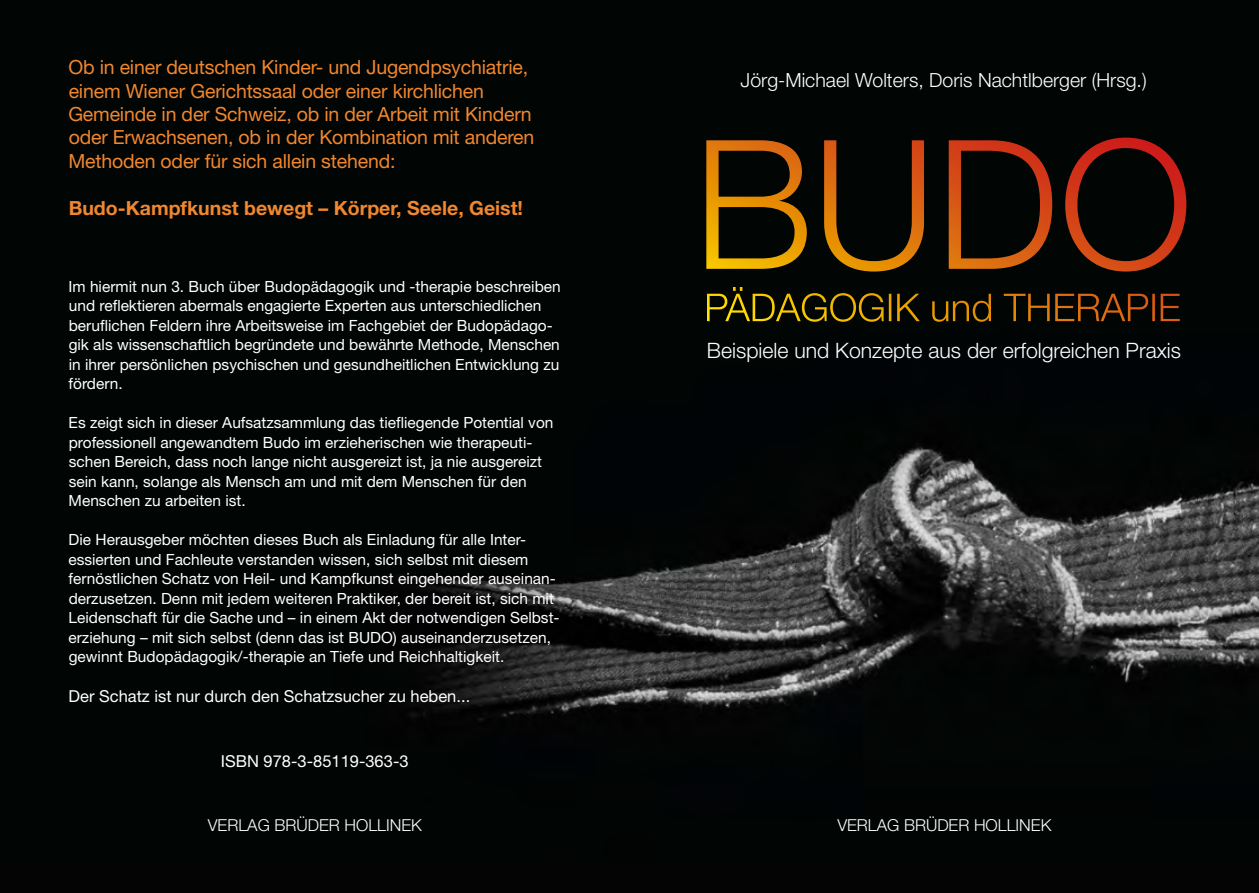
<style>
.page{position:relative;width:1259px;height:893px;background:#fff}
.page>*{position:absolute;margin:0;border:0;box-sizing:border-box;transform-origin:0 0}
.t1{font:300 21.3px "Helvetica Neue LT Std";color:#fff}
.t2{font:19.5px/23.4px "Helvetica Neue LT Std";letter-spacing:-.01em;color:#f1872f}
.t3{font:300 19.5px "Helvetica Neue LT Std";color:#fff}
.t4{font:700 19.5px "Helvetica Neue LT Std";color:#f1872f}
.t5{font:16.5px "Helvetica Neue LT Std";color:#fff}
.t6{font:300 16.5px "Helvetica Neue LT Std";color:#fff}
.t7{font:15.45px/19.5px "Helvetica Neue LT Std";color:#fff}
</style>
<div class="page">
<img style="left:0;top:0;width:1259px;height:893px">
<svg style="left:706px;top:138px;width:480px;height:184px"></svg>
<p class="t2" style="left:68px;top:55px;width:467px">Ob in einer deutschen Kinder- und Jugendpsychiatrie, einem Wiener Gerichtssaal oder einer kirchlichen Gemeinde in der Schweiz, ob in der Arbeit mit Kindern oder Erwachsenen, ob in der Kombination mit anderen Methoden oder für sich allein stehend:</p>
<p class="t4" style="left:69px;top:196px;width:456px">Budo-Kampfkunst bewegt – Körper, Seele, Geist!</p>
<p class="t7" style="left:69px;top:276px;width:494px">Im hiermit nun 3. Buch über Budopädagogik und -therapie beschreiben und reflektieren abermals engagierte Experten aus unterschiedlichen beruflichen Feldern ihre Arbeitsweise im Fachgebiet der Budopädago&shy;gik als wissenschaftlich begründete und bewährte Methode, Menschen in ihrer persönlichen psychischen und gesundheitlichen Entwicklung zu fördern.</p>
<p class="t7" style="left:69px;top:413px;width:486px">Es zeigt sich in dieser Aufsatzsammlung das tiefliegende Potential von professionell angewandtem Budo im erzieherischen wie therapeuti&shy;schen Bereich, dass noch lange nicht ausgereizt ist, ja nie ausgereizt sein kann, solange als Mensch am und mit dem Menschen für den Menschen zu arbeiten ist.</p>
<p class="t7" style="left:68px;top:530px;width:492px">Die Herausgeber möchten dieses Buch als Einladung für alle Inter&shy;essierten und Fachleute verstanden wissen, sich selbst mit diesem fernöstlichen Schatz von Heil- und Kampfkunst eingehender auseinan&shy;derzusetzen. Denn mit jedem weiteren Praktiker, der bereit ist, sich mit Leidenschaft für die Sache und – in einem Akt der notwendigen Selbst&shy;erziehung – mit sich selbst (denn das ist BUDO) auseinanderzusetzen, gewinnt Budopädagogik/-therapie an Tiefe und Reichhaltigkeit.</p>
<p class="t5" style="left:69px;top:686px;width:403px">Der Schatz ist nur durch den Schatzsucher zu heben...</p>
<p class="t5" style="left:221px;top:751px;width:189px">ISBN 978-3-85119-363-3</p>
<p class="t3" style="left:740px;top:68px;width:408px">Jörg-Michael Wolters, Doris Nachtlberger (Hrsg.)</p>
<h1 class="t1" style="left:707px;top:337px;width:475px">Beispiele und Konzepte aus der erfolgreichen Praxis</h1>
<p class="t6" style="left:208px;top:815px;width:215px">VERLAG BRÜDER HOLLINEK</p>
<p class="t6" style="left:837px;top:815px;width:215px">VERLAG BRÜDER HOLLINEK</p>
</div>
